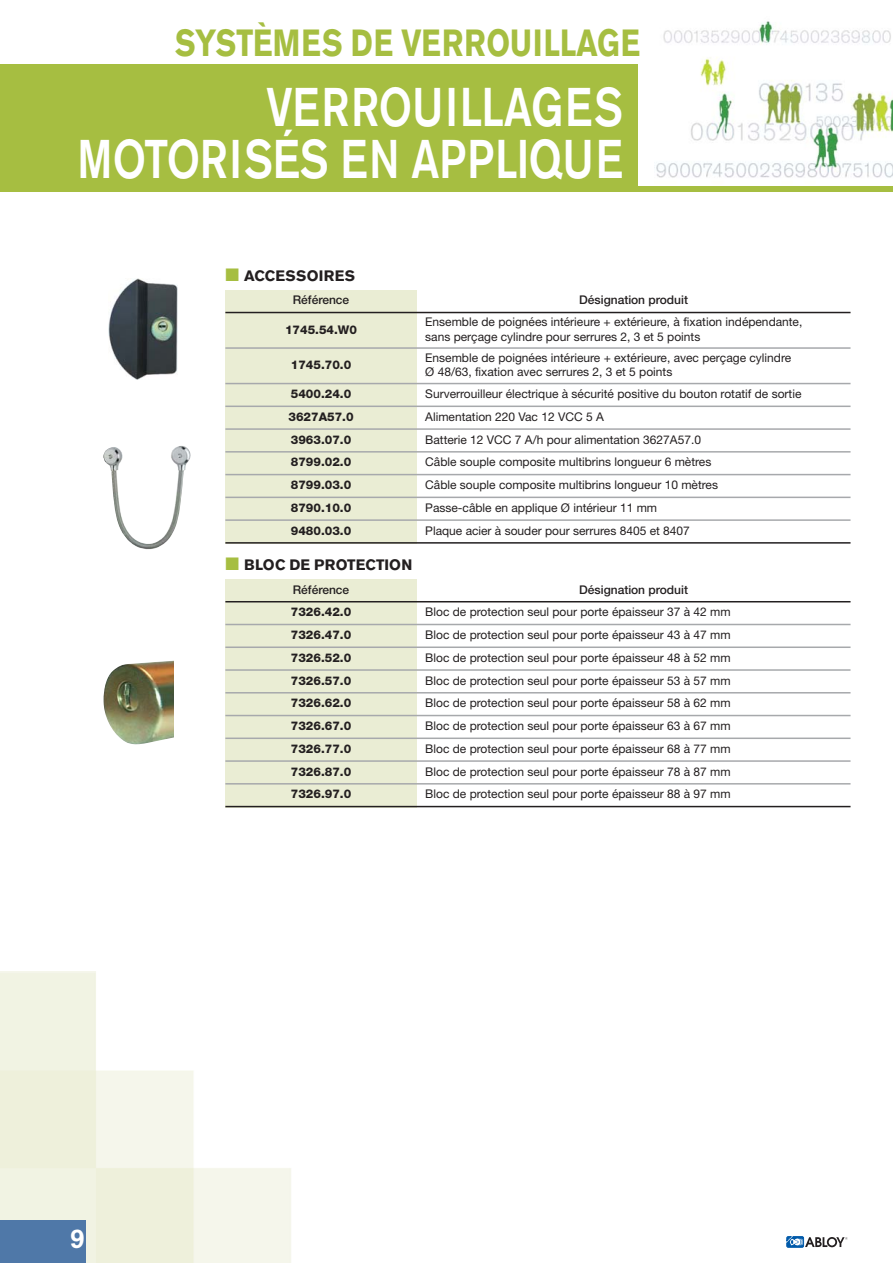
<style>
.page{position:relative;width:893px;height:1263px;background:#fff}
.page>*{position:absolute;margin:0;border:0;box-sizing:border-box;transform-origin:0 0}
.t1{font:500 54px/52.5px "Akzidenz Grotesk BE";color:#fff;text-align:right;scale:.8 1}
.t2{font:700 37.5px "Akzidenz Grotesk BE";color:#a6be41;scale:.8 1}
.t3{font:500 27px "Akzidenz Grotesk BE";color:#fff}
.t4{font:700 15px "Akzidenz Grotesk BQ";letter-spacing:.01em;color:#231f20}
.t5{font:12px/14.4px "Helvetica Neue";color:#231f20}
.t6{font:800 12px "Helvetica Neue";color:#231f20}
.t7{font:500 12px "Helvetica Neue";color:#231f20}
.s1{color:#a6be41}
</style>
<div class="page">
<img style="left:0;top:972px;width:291px;height:291px">
<div style="left:0;top:1220px;width:85px;height:43px;background:#4f78a8"></div>
<svg style="left:786px;top:1236px;width:62px;height:11px"></svg>
<img style="left:656px;top:21px;width:236px;height:157px">
<div style="left:0;top:186px;width:892px;height:5px;background:#a6be41"></div>
<div style="left:0;top:64px;width:638px;height:126px;background:#a6be41"></div>
<div style="left:225px;top:291px;width:192px;height:22px;background:#eaedd4"></div>
<div style="left:225px;top:313px;width:192px;height:35px;background:#eaedd4"></div>
<div style="left:225px;top:348px;width:192px;height:36px;background:#eaedd4"></div>
<div style="left:225px;top:384px;width:192px;height:22px;background:#eaedd4"></div>
<div style="left:225px;top:406px;width:192px;height:23px;background:#eaedd4"></div>
<div style="left:225px;top:429px;width:192px;height:23px;background:#eaedd4"></div>
<div style="left:225px;top:452px;width:192px;height:23px;background:#eaedd4"></div>
<div style="left:225px;top:475px;width:192px;height:22px;background:#eaedd4"></div>
<div style="left:225px;top:497px;width:192px;height:23px;background:#eaedd4"></div>
<div style="left:225px;top:520px;width:192px;height:24px;background:#eaedd4"></div>
<hr style="left:225px;top:312px;width:625px;height:1px;background:#231f20">
<hr style="left:225px;top:347px;width:625px;height:2px;background:#a7a9ac">
<hr style="left:225px;top:383px;width:625px;height:1px;background:#a7a9ac">
<hr style="left:225px;top:406px;width:625px;height:1px;background:#a7a9ac">
<hr style="left:225px;top:428px;width:625px;height:2px;background:#a7a9ac">
<hr style="left:225px;top:451px;width:625px;height:2px;background:#a7a9ac">
<hr style="left:225px;top:474px;width:625px;height:1px;background:#a7a9ac">
<hr style="left:225px;top:497px;width:625px;height:1px;background:#a7a9ac">
<hr style="left:225px;top:519px;width:625px;height:2px;background:#a7a9ac">
<hr style="left:225px;top:542px;width:625px;height:2px;background:#231f20">
<div style="left:225px;top:580px;width:192px;height:22px;background:#eaedd4"></div>
<div style="left:225px;top:602px;width:192px;height:23px;background:#eaedd4"></div>
<div style="left:225px;top:625px;width:192px;height:22px;background:#eaedd4"></div>
<div style="left:225px;top:647px;width:192px;height:23px;background:#eaedd4"></div>
<div style="left:225px;top:670px;width:192px;height:23px;background:#eaedd4"></div>
<div style="left:225px;top:693px;width:192px;height:23px;background:#eaedd4"></div>
<div style="left:225px;top:716px;width:192px;height:22px;background:#eaedd4"></div>
<div style="left:225px;top:738px;width:192px;height:23px;background:#eaedd4"></div>
<div style="left:225px;top:761px;width:192px;height:23px;background:#eaedd4"></div>
<div style="left:225px;top:784px;width:192px;height:23px;background:#eaedd4"></div>
<hr style="left:225px;top:601px;width:625px;height:1px;background:#231f20">
<hr style="left:225px;top:624px;width:625px;height:1px;background:#a7a9ac">
<hr style="left:225px;top:647px;width:625px;height:1px;background:#a7a9ac">
<hr style="left:225px;top:669px;width:625px;height:2px;background:#a7a9ac">
<hr style="left:225px;top:692px;width:625px;height:2px;background:#a7a9ac">
<hr style="left:225px;top:715px;width:625px;height:1px;background:#a7a9ac">
<hr style="left:225px;top:738px;width:625px;height:1px;background:#a7a9ac">
<hr style="left:225px;top:760px;width:625px;height:2px;background:#a7a9ac">
<hr style="left:225px;top:783px;width:625px;height:2px;background:#a7a9ac">
<hr style="left:225px;top:806px;width:625px;height:1px;background:#231f20">
<img style="left:109px;top:278px;width:69px;height:102px">
<img style="left:103px;top:446px;width:88px;height:104px">
<img style="left:103px;top:660px;width:70px;height:85px">
<h2 class="t2" style="left:175px;top:30px;width:583px">SYSTÈMES DE VERROUILLAGE</h2>
<h1 class="t1" style="left:78px;top:85px;width:683px">VERROUILLAGES<br>MOTORISÉS EN APPLIQUE</h1>
<p class="t4" style="left:225px;top:270px;width:131px"><span class="s1">■</span> ACCESSOIRES</p>
<p class="t7" style="left:293px;top:296px;width:58px">Référence</p>
<p class="t7" style="left:579px;top:296px;width:110px">Désignation produit</p>
<p class="t6" style="left:285px;top:325px;width:74px">1745.54.W0</p>
<p class="t5" style="left:425px;top:316px;width:379px">Ensemble de poignées intérieure + extérieure, à fixation indépendante, sans perçage cylindre pour serrures 2, 3 et 5 points</p>
<p class="t6" style="left:291px;top:360px;width:62px">1745.70.0</p>
<p class="t5" style="left:425px;top:351px;width:367px">Ensemble de poignées intérieure + extérieure, avec perçage cylindre<br>Ø 48/63, fixation avec serrures 2, 3 et 5 points</p>
<p class="t6" style="left:291px;top:390px;width:62px">5400.24.0</p>
<p class="t5" style="left:425px;top:388px;width:378px">Surverrouilleur électrique à sécurité positive du bouton rotatif de sortie</p>
<p class="t6" style="left:288px;top:412px;width:67px">3627A57.0</p>
<p class="t5" style="left:425px;top:410px;width:180px">Alimentation 220 Vac 12 VCC 5 A</p>
<p class="t6" style="left:291px;top:435px;width:62px">3963.07.0</p>
<p class="t5" style="left:425px;top:433px;width:277px">Batterie 12 VCC 7 A/h pour alimentation 3627A57.0</p>
<p class="t6" style="left:291px;top:458px;width:62px">8799.02.0</p>
<p class="t5" style="left:425px;top:456px;width:288px">Câble souple composite multibrins longueur 6 mètres</p>
<p class="t6" style="left:291px;top:481px;width:62px">8799.03.0</p>
<p class="t5" style="left:425px;top:479px;width:294px">Câble souple composite multibrins longueur 10 mètres</p>
<p class="t6" style="left:291px;top:503px;width:62px">8790.10.0</p>
<p class="t5" style="left:425px;top:502px;width:233px">Passe-câble en applique Ø intérieur 11 mm</p>
<p class="t6" style="left:291px;top:526px;width:62px">9480.03.0</p>
<p class="t5" style="left:425px;top:524px;width:266px">Plaque acier à souder pour serrures 8405 et 8407</p>
<p class="t4" style="left:225px;top:560px;width:188px"><span class="s1">■</span> BLOC DE PROTECTION</p>
<p class="t7" style="left:293px;top:585px;width:58px">Référence</p>
<p class="t7" style="left:579px;top:585px;width:110px">Désignation produit</p>
<p class="t6" style="left:291px;top:608px;width:62px">7326.42.0</p>
<p class="t5" style="left:425px;top:606px;width:307px">Bloc de protection seul pour porte épaisseur 37 à 42 mm</p>
<p class="t6" style="left:291px;top:631px;width:62px">7326.47.0</p>
<p class="t5" style="left:425px;top:629px;width:307px">Bloc de protection seul pour porte épaisseur 43 à 47 mm</p>
<p class="t6" style="left:291px;top:653px;width:62px">7326.52.0</p>
<p class="t5" style="left:425px;top:651px;width:307px">Bloc de protection seul pour porte épaisseur 48 à 52 mm</p>
<p class="t6" style="left:291px;top:676px;width:62px">7326.57.0</p>
<p class="t5" style="left:425px;top:674px;width:307px">Bloc de protection seul pour porte épaisseur 53 à 57 mm</p>
<p class="t6" style="left:291px;top:699px;width:62px">7326.62.0</p>
<p class="t5" style="left:425px;top:697px;width:307px">Bloc de protection seul pour porte épaisseur 58 à 62 mm</p>
<p class="t6" style="left:291px;top:722px;width:62px">7326.67.0</p>
<p class="t5" style="left:425px;top:720px;width:307px">Bloc de protection seul pour porte épaisseur 63 à 67 mm</p>
<p class="t6" style="left:291px;top:744px;width:62px">7326.77.0</p>
<p class="t5" style="left:425px;top:742px;width:307px">Bloc de protection seul pour porte épaisseur 68 à 77 mm</p>
<p class="t6" style="left:291px;top:767px;width:62px">7326.87.0</p>
<p class="t5" style="left:425px;top:765px;width:307px">Bloc de protection seul pour porte épaisseur 78 à 87 mm</p>
<p class="t6" style="left:291px;top:790px;width:62px">7326.97.0</p>
<p class="t5" style="left:425px;top:788px;width:307px">Bloc de protection seul pour porte épaisseur 88 à 97 mm</p>
<h3 class="t3" style="left:70px;top:1229px;width:17px">9</h3>
</div>
